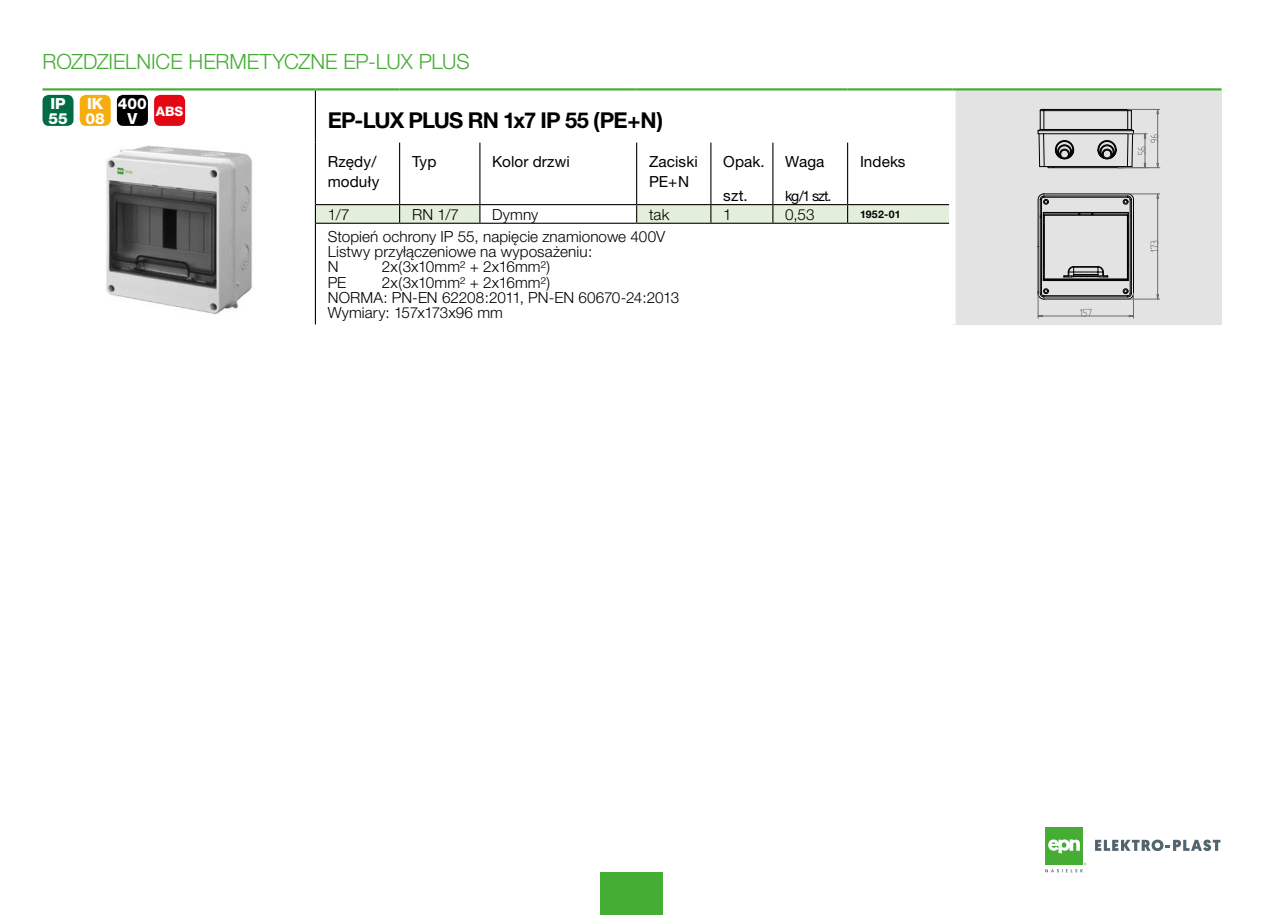
<style>
.page{position:relative;width:1263px;height:915px;background:#fff}
.page>*{position:absolute;margin:0;border:0;box-sizing:border-box;transform-origin:0 0}
.Normalny{font:700 21.9px "Helvetica Neue CE";letter-spacing:-.05em;color:#000}
.t1{font:300 21px "Helvetica Neue CE";letter-spacing:-.005em;color:#45ac34}
.Normalny-2{font:300 15.3px/15.3px "Helvetica Neue CE";letter-spacing:.005em;color:#000}
.t2{font:15.3px "Helvetica Neue CE";letter-spacing:.005em;color:#000}
.Normalny-3{font:800 15.3px "Helvetica Neue CE";color:#fff}
.t3{font:14.25px "Helvetica Neue CE";color:#000}
.Normalny-4{font:800 13.05px "Helvetica Neue CE";color:#fff}
.t4{font:700 10.5px "Helvetica Neue CE";letter-spacing:.02em;color:#000}
</style>
<div class="page">
<div style="left:600px;top:872px;width:63px;height:42px;background:#45ac34"></div>
<div style="left:1045px;top:827px;width:38px;height:38px;background:#45ac34"></div>
<svg style="left:1048px;top:839px;width:32px;height:14px"></svg>
<svg style="left:1095px;top:839px;width:125px;height:11px"></svg>
<svg style="left:1045px;top:862px;width:41px;height:10px"></svg>
<div style="left:43px;top:95px;width:31px;height:31px;background:#006c43;border-radius:6px"></div>
<div style="left:80px;top:95px;width:31px;height:31px;background:#f8ad0f;border-radius:6px"></div>
<div style="left:117px;top:95px;width:31px;height:31px;background:#000;border-radius:6px"></div>
<div style="left:154px;top:95px;width:31px;height:31px;background:#e30613;border-radius:6px"></div>
<div style="left:952px;top:89px;width:269px;height:235px;background:#e3e3e3"></div>
<hr style="left:315px;top:90px;width:1px;height:52px;background:#000">
<svg style="left:315px;top:142px;width:634px;height:81px"></svg>
<hr style="left:315px;top:223px;width:1px;height:101px;background:#000">
<div style="left:949px;top:90px;width:7px;height:52px;background:#fff"></div>
<div style="left:949px;top:142px;width:7px;height:62px;background:#fff"></div>
<div style="left:949px;top:204px;width:7px;height:19px;background:#fff"></div>
<div style="left:949px;top:223px;width:7px;height:101px;background:#fff"></div>
<hr style="left:399px;top:142px;width:1px;height:62px;background:#000">
<hr style="left:479px;top:142px;width:1px;height:62px;background:#000">
<hr style="left:636px;top:142px;width:1px;height:62px;background:#000">
<hr style="left:710px;top:142px;width:1px;height:62px;background:#000">
<hr style="left:772px;top:142px;width:1px;height:62px;background:#000">
<hr style="left:847px;top:142px;width:1px;height:62px;background:#000">
<hr style="left:316px;top:204px;width:84px;height:1px;background:#000">
<hr style="left:400px;top:204px;width:80px;height:1px;background:#000">
<hr style="left:637px;top:204px;width:74px;height:1px;background:#000">
<hr style="left:711px;top:204px;width:62px;height:1px;background:#000">
<hr style="left:480px;top:204px;width:157px;height:1px;background:#000">
<hr style="left:773px;top:204px;width:75px;height:1px;background:#000">
<hr style="left:848px;top:204px;width:101px;height:1px;background:#000">
<hr style="left:316px;top:223px;width:84px;height:1px;background:#000">
<hr style="left:400px;top:223px;width:80px;height:1px;background:#000">
<hr style="left:480px;top:223px;width:157px;height:1px;background:#000">
<hr style="left:637px;top:223px;width:74px;height:1px;background:#000">
<hr style="left:711px;top:223px;width:62px;height:1px;background:#000">
<hr style="left:773px;top:223px;width:75px;height:1px;background:#000">
<hr style="left:848px;top:223px;width:101px;height:1px;background:#000">
<hr style="left:43px;top:88px;width:272px;height:2px;background:#45ac34">
<hr style="left:315px;top:88px;width:85px;height:2px;background:#45ac34">
<hr style="left:400px;top:88px;width:80px;height:2px;background:#45ac34">
<hr style="left:480px;top:88px;width:157px;height:2px;background:#45ac34">
<hr style="left:637px;top:88px;width:74px;height:2px;background:#45ac34">
<hr style="left:711px;top:88px;width:62px;height:2px;background:#45ac34">
<hr style="left:773px;top:88px;width:75px;height:2px;background:#45ac34">
<hr style="left:848px;top:88px;width:104px;height:2px;background:#45ac34">
<hr style="left:952px;top:88px;width:269px;height:2px;background:#45ac34">
<img style="left:106px;top:145px;width:146px;height:170px">
<hr style="left:1053px;top:167px;width:65px;height:1px;background:#000">
<hr style="left:1044px;top:166px;width:83px;height:1px;background:#000">
<hr style="left:1038px;top:130px;width:95px;height:1px;background:#000">
<hr style="left:1044px;top:133px;width:84px;height:1px;background:#000">
<hr style="left:1044px;top:129px;width:84px;height:1px;background:#000">
<hr style="left:1044px;top:109px;width:84px;height:1px;background:#000">
<hr style="left:1044px;top:110px;width:84px;height:1px;background:#000">
<svg style="left:1038px;top:109px;width:36px;height:59px"></svg>
<hr style="left:1128px;top:109px;width:32px;height:1px;background:#7c7b7b">
<hr style="left:1118px;top:167px;width:42px;height:1px;background:#7c7b7b">
<svg style="left:1098px;top:108px;width:61px;height:61px"></svg>
<svg style="left:1037px;top:193px;width:98px;height:125px"></svg>
<hr style="left:1044px;top:193px;width:116px;height:1px;background:#7c7b7b">
<hr style="left:1045px;top:299px;width:115px;height:1px;background:#7c7b7b">
<hr style="left:1157px;top:194px;width:1px;height:105px;background:#7c7b7b">
<svg style="left:1150px;top:240px;width:7px;height:12px"></svg>
<h2 class="t1" style="left:43px;top:49px;width:429px">ROZDZIELNICE HERMETYCZNE EP-LUX PLUS</h2>
<p class="Normalny-3" style="left:50px;top:94px;width:17px">IP</p>
<p class="Normalny-3" style="left:48px;top:109px;width:21px">55</p>
<p class="Normalny-3" style="left:87px;top:94px;width:18px">IK</p>
<p class="Normalny-3" style="left:86px;top:109px;width:21px">08</p>
<p class="Normalny-3" style="left:118px;top:94px;width:30px">400</p>
<p class="Normalny-3" style="left:127px;top:109px;width:11px">V</p>
<p class="Normalny-4" style="left:156px;top:103px;width:29px">ABS</p>
<p class="Normalny" style="left:328px;top:106px;width:337px">EP-LUX PLUS RN 1x7 IP 55 (PE+N)</p>
<p class="t2" style="left:328px;top:152px;width:50px">Rzędy/</p>
<p class="t2" style="left:328px;top:172px;width:53px">moduły</p>
<p class="t2" style="left:412px;top:152px;width:26px">Typ</p>
<p class="t2" style="left:492px;top:152px;width:79px">Kolor drzwi</p>
<p class="t2" style="left:649px;top:152px;width:50px">Zaciski</p>
<p class="t2" style="left:649px;top:172px;width:42px">PE+N</p>
<p class="t2" style="left:723px;top:152px;width:43px">Opak.</p>
<p class="t2" style="left:723px;top:186px;width:26px">szt.</p>
<p class="t2" style="left:785px;top:152px;width:41px">Waga</p>
<p class="t3" style="left:785px;top:187px;width:48px">kg/1 szt.</p>
<p class="t2" style="left:860px;top:152px;width:47px">Indeks</p>
<p class="Normalny-2" style="left:328px;top:207px;width:23px">1/7</p>
<p class="Normalny-2" style="left:412px;top:207px;width:49px">RN 1/7</p>
<p class="Normalny-2" style="left:492px;top:207px;width:47px">Dymny</p>
<p class="Normalny-2" style="left:649px;top:207px;width:22px">tak</p>
<p class="Normalny-2" style="left:723px;top:207px;width:10px">1</p>
<p class="Normalny-2" style="left:785px;top:207px;width:31px">0,53</p>
<p class="t4" style="left:860px;top:208px;width:42px">1952-01</p>
<p class="Normalny-2" style="left:328px;top:228px;width:339px">Stopień ochrony IP 55, napięcie znamionowe 400V</p>
<p class="Normalny-2" style="left:328px;top:244px;width:266px">Listwy przyłączeniowe na wyposażeniu:</p>
<p class="Normalny-2" style="left:328px;top:259px;width:12px">N</p>
<p class="Normalny-2" style="left:382px;top:259px;width:170px">2x(3x10mm² + 2x16mm²)</p>
<p class="Normalny-2" style="left:328px;top:274px;width:20px">PE</p>
<p class="Normalny-2" style="left:328px;top:274px;width:353px;text-indent:54px">2x(3x10mm² + 2x16mm²)<br>NORMA: PN-EN 62208:2011, PN-EN 60670-24:2013</p>
<p class="Normalny-2" style="left:328px;top:305px;width:177px">Wymiary: 157x173x96 mm</p>
</div>
